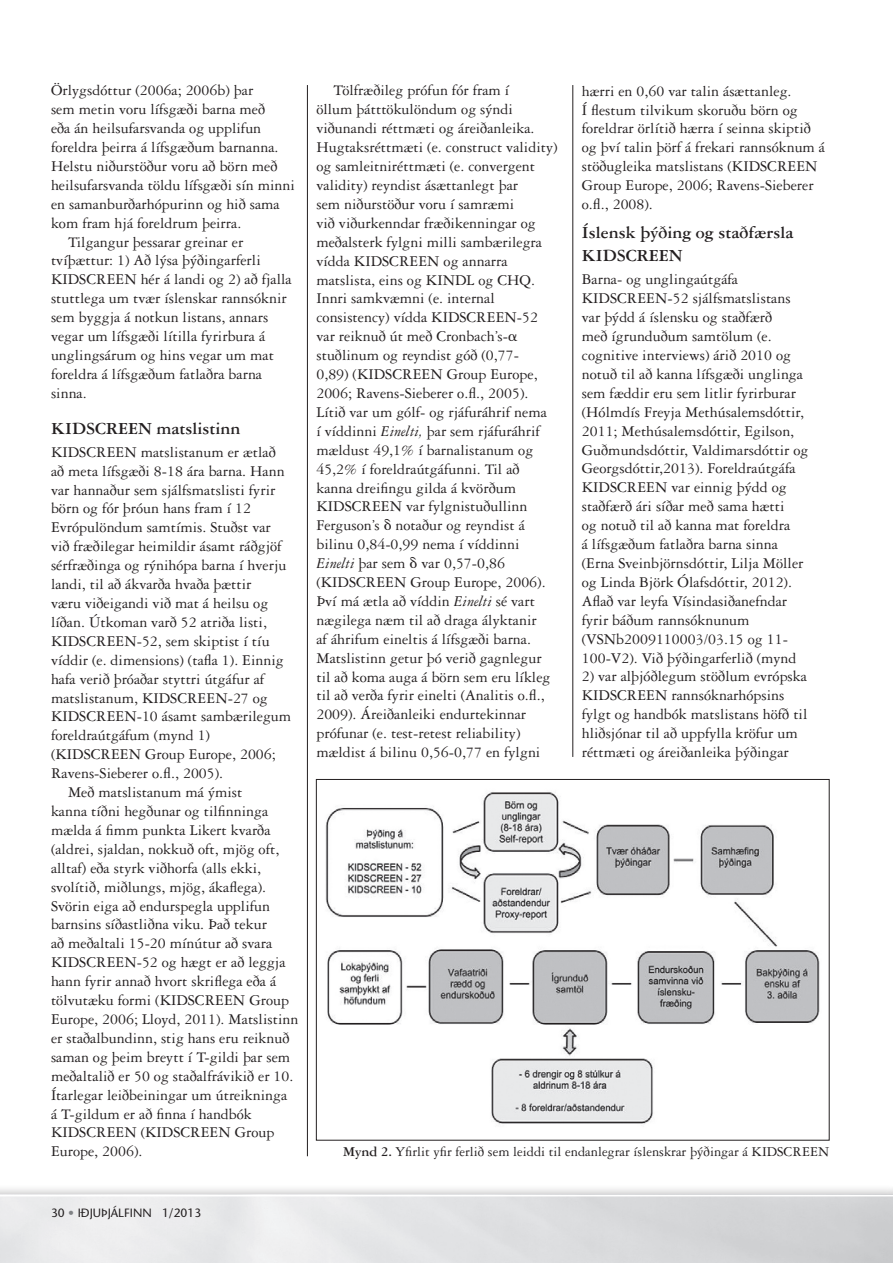
<style>
.page{position:relative;width:893px;height:1263px;background:#fff}
.page>*{position:absolute;margin:0;border:0;box-sizing:border-box;transform-origin:0 0}
.t1{font:700 18px/23.1px "Garamond 3 LT Std";color:#231f20}
.t2{font:15.9px/18.9px "Garamond 3 LT Std";color:#231f20}
.t3{font:14.4px "Garamond 3 LT Std";color:#231f20}
.t4{font:500 12px "Stone Sans Std";color:#231f20}
.s1{color:#808285}
.s2{font-family:"Universal Std Greekw Math Pi"}
.s3{font-style:italic}
.s4{font-weight:700}
</style>
<div class="page">
<div style="left:0;top:1184px;width:893px;height:79px;background:#231f20;opacity:.25"></div>
<img style="left:0;top:1196px;width:893px;height:67px">
<hr style="left:0;top:1195px;width:893px;height:1px;background:#fff">
<hr style="left:307px;top:85px;width:1px;height:1071px;background:#231f20">
<hr style="left:573px;top:85px;width:1px;height:672px;background:#231f20">
<img style="left:325px;top:792px;width:495px;height:332px">
<p class="t2" style="left:51px;top:81px;width:204px">Örlygsdóttur (2006a; 2006b) þar</p>
<p class="t2" style="left:51px;top:100px;width:216px">sem metin voru lífsgæði barna með</p>
<p class="t2" style="left:51px;top:119px;width:212px">eða án heilsufarsvanda og upplifun</p>
<p class="t2" style="left:51px;top:138px;width:229px">foreldra þeirra á lífsgæðum barnanna.</p>
<p class="t2" style="left:51px;top:157px;width:228px">Helstu niðurstöður voru að börn með</p>
<p class="t2" style="left:51px;top:176px;width:245px">heilsufarsvanda töldu lífsgæði sín minni</p>
<p class="t2" style="left:51px;top:195px;width:230px">en samanburðarhópurinn og hið sama</p>
<p class="t2" style="left:51px;top:213px;width:192px">kom fram hjá foreldrum þeirra.</p>
<p class="t2" style="left:68px;top:232px;width:177px">Tilgangur þessarar greinar er</p>
<p class="t2" style="left:51px;top:251px;width:211px">tvíþættur: 1) Að lýsa þýðingarferli</p>
<p class="t2" style="left:51px;top:270px;width:242px">KIDSCREEN hér á landi og 2) að fjalla</p>
<p class="t2" style="left:51px;top:289px;width:237px">stuttlega um tvær íslenskar rannsóknir</p>
<p class="t2" style="left:51px;top:308px;width:219px">sem byggja á notkun listans, annars</p>
<p class="t2" style="left:51px;top:327px;width:216px">vegar um lífsgæði lítilla fyrirbura á</p>
<p class="t2" style="left:51px;top:346px;width:225px">unglingsárum og hins vegar um mat</p>
<p class="t2" style="left:51px;top:365px;width:213px">foreldra á lífsgæðum fatlaðra barna</p>
<p class="t2" style="left:51px;top:384px;width:37px">sinna.</p>
<p class="t1" style="left:51px;top:417px;width:191px">KIDSCREEN matslistinn</p>
<p class="t2" style="left:51px;top:443px;width:226px">KIDSCREEN matslistanum er ætlað</p>
<p class="t2" style="left:51px;top:461px;width:235px">að meta lífsgæði 8-18 ára barna. Hann</p>
<p class="t2" style="left:51px;top:480px;width:226px">var hannaður sem sjálfsmatslisti fyrir</p>
<p class="t2" style="left:51px;top:499px;width:202px">börn og fór þróun hans fram í 12</p>
<p class="t2" style="left:51px;top:518px;width:221px">Evrópulöndum samtímis. Stuðst var</p>
<p class="t2" style="left:51px;top:537px;width:232px">við fræðilegar heimildir ásamt ráðgjöf</p>
<p class="t2" style="left:51px;top:556px;width:237px">sérfræðinga og rýnihópa barna í hverju</p>
<p class="t2" style="left:51px;top:575px;width:202px">landi, til að ákvarða hvaða þættir</p>
<p class="t2" style="left:51px;top:594px;width:219px">væru viðeigandi við mat á heilsu og</p>
<p class="t2" style="left:51px;top:613px;width:217px">líðan. Útkoman varð 52 atriða listi,</p>
<p class="t2" style="left:51px;top:632px;width:220px">KIDSCREEN-52, sem skiptist í tíu</p>
<p class="t2" style="left:51px;top:651px;width:234px">víddir (e. dimensions) (tafla 1). Einnig</p>
<p class="t2" style="left:51px;top:669px;width:215px">hafa verið þróaðar styttri útgáfur af</p>
<p class="t2" style="left:51px;top:688px;width:218px">matslistanum, KIDSCREEN-27 og</p>
<p class="t2" style="left:51px;top:707px;width:242px">KIDSCREEN-10 ásamt sambærilegum</p>
<p class="t2" style="left:51px;top:726px;width:160px">foreldraútgáfum (mynd 1)</p>
<p class="t2" style="left:51px;top:745px;width:226px">(KIDSCREEN Group Europe, 2006;</p>
<p class="t2" style="left:51px;top:764px;width:174px">Ravens-Sieberer o.fl., 2005).</p>
<p class="t2" style="left:68px;top:783px;width:176px">Með matslistanum má ýmist</p>
<p class="t2" style="left:51px;top:802px;width:219px">kanna tíðni hegðunar og tilfinninga</p>
<p class="t2" style="left:51px;top:821px;width:221px">mælda á fimm punkta Likert kvarða</p>
<p class="t2" style="left:51px;top:840px;width:230px">(aldrei, sjaldan, nokkuð oft, mjög oft,</p>
<p class="t2" style="left:51px;top:858px;width:212px">alltaf) eða styrk viðhorfa (alls ekki,</p>
<p class="t2" style="left:51px;top:877px;width:217px">svolítið, miðlungs, mjög, ákaflega).</p>
<p class="t2" style="left:51px;top:896px;width:221px">Svörin eiga að endurspegla upplifun</p>
<p class="t2" style="left:51px;top:915px;width:217px">barnsins síðastliðna viku. Það tekur</p>
<p class="t2" style="left:51px;top:934px;width:223px">að meðaltali 15-20 mínútur að svara</p>
<p class="t2" style="left:51px;top:953px;width:236px">KIDSCREEN-52 og hægt er að leggja</p>
<p class="t2" style="left:51px;top:972px;width:227px">hann fyrir annað hvort skriflega eða á</p>
<p class="t2" style="left:51px;top:991px;width:240px">tölvutæku formi (KIDSCREEN Group</p>
<p class="t2" style="left:51px;top:1010px;width:249px">Europe, 2006; Lloyd, 2011). Matslistinn</p>
<p class="t2" style="left:51px;top:1029px;width:240px">er staðalbundinn, stig hans eru reiknuð</p>
<p class="t2" style="left:51px;top:1048px;width:241px">saman og þeim breytt í T-gildi þar sem</p>
<p class="t2" style="left:51px;top:1066px;width:244px">meðaltalið er 50 og staðalfrávikið er 10.</p>
<p class="t2" style="left:51px;top:1085px;width:238px">Ítarlegar leiðbeiningar um útreikninga</p>
<p class="t2" style="left:51px;top:1104px;width:202px">á T-gildum er að finna í handbók</p>
<p class="t2" style="left:51px;top:1123px;width:225px">KIDSCREEN (KIDSCREEN Group</p>
<p class="t2" style="left:51px;top:1142px;width:93px">Europe, 2006).</p>
<p class="t4" style="left:51px;top:1205px;width:152px">30 <span class="s1">•</span> IÐJUÞJÁLFINN 1/2013</p>
<p class="t2" style="left:316px;top:81px;width:243px;text-indent:17px">Tölfræðileg prófun fór fram í<br>öllum þátttökulöndum og sýndi viðunandi réttmæti og áreiðanleika.<br>Hugtaksréttmæti (e. construct validity) og samleitniréttmæti (e. convergent validity) reyndist ásættanlegt þar<br>sem niðurstöður voru í samræmi<br>við viðurkenndar fræðikenningar og meðalsterk fylgni milli sambærilegra vídda KIDSCREEN og annarra matslista, eins og KINDL og CHQ.<br>Innri samkvæmni (e. internal consistency) vídda KIDSCREEN-52 var reiknuð út með Cronbach’s-<span class="s2">α </span>stuðlinum og reyndist góð (0,77-<br>0,89) (KIDSCREEN Group Europe, 2006; Ravens-Sieberer o.fl., 2005).<br>Lítið var um gólf- og rjáfuráhrif nema<br>í víddinni <span class="s3">Einelti,</span> þar sem rjáfuráhrif mældust 49,1% í barnalistanum og 45,2% í foreldraútgáfunni. Til að kanna dreifingu gilda á kvörðum KIDSCREEN var fylgnistuðullinn Ferguson’s <span class="s2">δ</span> notaður og reyndist á bilinu 0,84-0,99 nema í víddinni <span class="s3">Einelti</span> þar sem <span class="s2">δ</span> var 0,57-0,86 (KIDSCREEN Group Europe, 2006).<br>Því má ætla að víddin <span class="s3">Einelti</span> sé vart nægilega næm til að draga ályktanir<br>af áhrifum eineltis á lífsgæði barna.<br>Matslistinn getur þó verið gagnlegur til að koma auga á börn sem eru líkleg til að verða fyrir einelti (Analitis o.fl., 2009). Áreiðanleiki endurtekinnar prófunar (e. test-retest reliability) mældist á bilinu 0,56-0,77 en fylgni</p>
<p class="t2" style="left:582px;top:81px;width:245px">hærri en 0,60 var talin ásættanleg.<br>Í flestum tilvikum skoruðu börn og foreldrar örlítið hærra í seinna skiptið og því talin þörf á frekari rannsóknum á stöðugleika matslistans (KIDSCREEN Group Europe, 2006; Ravens-Sieberer o.fl., 2008).</p>
<p class="t1" style="left:582px;top:221px;width:213px">Íslensk þýðing og staðfærsla<br>KIDSCREEN</p>
<p class="t2" style="left:582px;top:270px;width:228px">Barna- og unglingaútgáfa KIDSCREEN-52 sjálfsmatslistans var þýdd á íslensku og staðfærð<br>með ígrunduðum samtölum (e. cognitive interviews) árið 2010 og notuð til að kanna lífsgæði unglinga sem fæddir eru sem litlir fyrirburar (Hólmdís Freyja Methúsalemsdóttir, 2011; Methúsalemsdóttir, Egilson, Guðmundsdóttir, Valdimarsdóttir og Georgsdóttir,2013). Foreldraútgáfa KIDSCREEN var einnig þýdd og staðfærð ári síðar með sama hætti<br>og notuð til að kanna mat foreldra<br>á lífsgæðum fatlaðra barna sinna (Erna Sveinbjörnsdóttir, Lilja Möller og Linda Björk Ólafsdóttir, 2012).<br>Aflað var leyfa Vísindasiðanefndar fyrir báðum rannsóknunum (VSNb2009110003/03.15 og 11- 100-V2). Við þýðingarferlið (mynd</p>
<p class="t2" style="left:582px;top:667px;width:227px">2) var alþjóðlegum stöðlum evrópska KIDSCREEN rannsóknarhópsins fylgt og handbók matslistans höfð til hliðsjónar til að uppfylla kröfur um réttmæti og áreiðanleika þýðingar</p>
<p class="t3" style="left:343px;top:1144px;width:487px"><span class="s4">Mynd 2.</span> Yfirlit yfir ferlið sem leiddi til endanlegrar íslenskrar þýðingar á KIDSCREEN</p>
</div>
